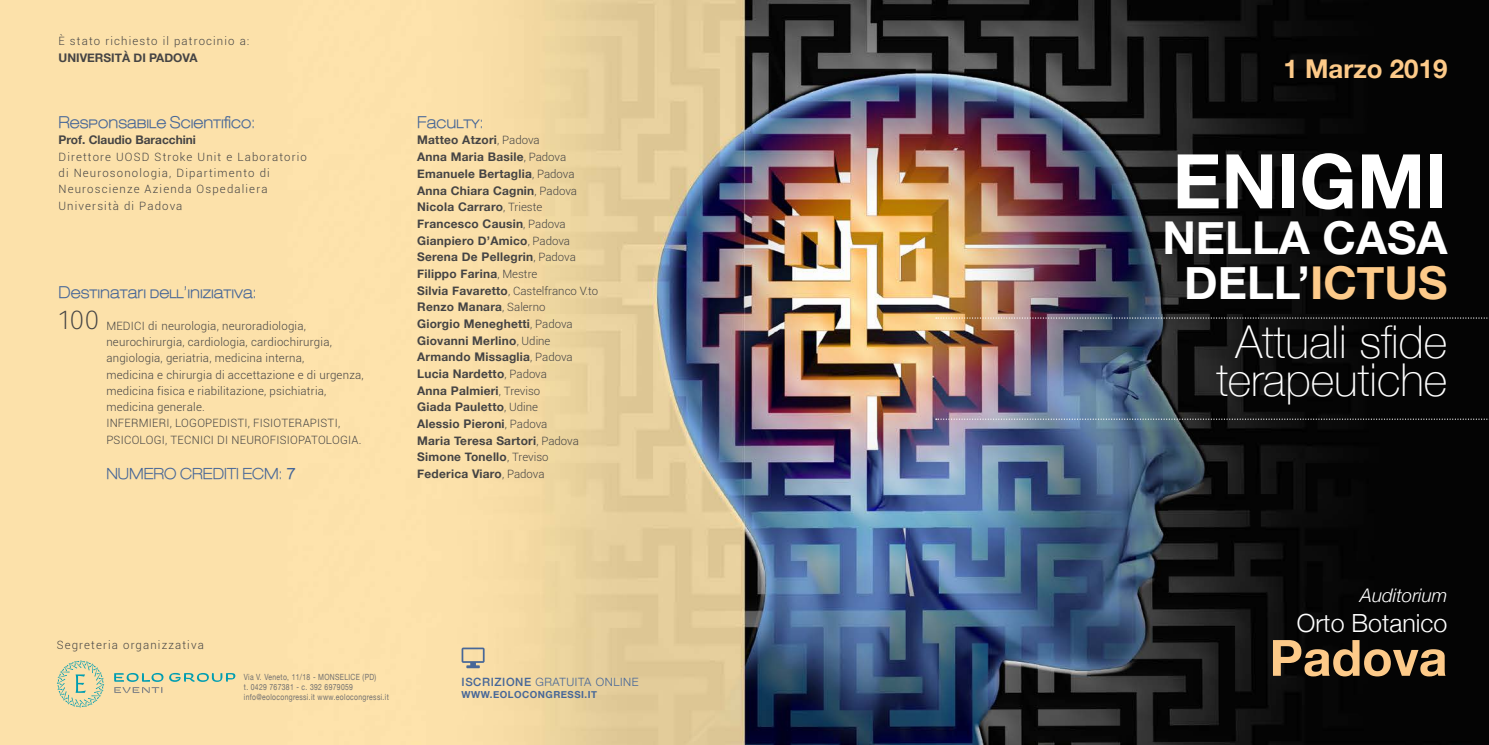
<style>
.page{position:relative;width:1489px;height:745px;background:#fff}
.page>*{position:absolute;margin:0;border:0;box-sizing:border-box;transform-origin:0 0}
.t1{font:700 75.38px "Helvetica Neue";color:#fff}
.t2{font:700 50px "Helvetica Neue";color:#fdca89}
.t3{font:100 45.25px/37.6px "Helvetica Neue";color:#fff;text-align:center}
.t4{font:700 45.25px/45.2px "Helvetica Neue";color:#fff;text-align:center}
.t5{font:200 27.38px "Fira Sans";color:#454444}
.t6{font:700 25.88px "Helvetica Neue";color:#fdca89}
.t7{font:300 25px "Helvetica Neue";color:#fff}
.t8{font:italic 300 18.75px "Helvetica Neue";color:#fff}
.t9{font:700 16.25px "Lowvetica";color:#476798}
.t10{font:700 15.25px "Lowvetica";color:#476798}
.t11{font:700 11.88px/16.6px "Helvetica Neue";letter-spacing:.02em;color:#454444}
.t12{font:700 11.88px "Helvetica Neue";color:#454444}
.t13{font:300 11.38px/16.2px "Roboto";letter-spacing:.02em;color:#454444}
.t14{font:300 11.38px/16.2px "Roboto";letter-spacing:.1em;color:#454444}
.t15{font:300 11.38px "Roboto";color:#454444}
.t16{font:300 11.38px "Helvetica Neue";letter-spacing:.05em;color:#476798}
.t17{font:700 9.75px "Helvetica Neue";letter-spacing:.05em;color:#476798}
.t18{font:8.5px/10.1px "Helvetica Neue";letter-spacing:.05em;color:#706f6f;scale:.8 1}
.s1{font-size:21px}
.s2{font-family:"Roboto";font-weight:300;font-size:11.38px}
.s3{font-family:"Helvetica Neue";font-weight:700;font-size:11.88px}
.s4{font-weight:500}
.s5{color:#fdca89}
</style>
<div class="page">
<img style="left:0;top:0;width:1488px;height:744px">
<svg style="left:461px;top:647px;width:23px;height:20px"></svg>
<svg style="left:57px;top:659px;width:47px;height:48px;background:#d7d7aa"></svg>
<svg style="left:169px;top:672px;width:66px;height:9px"></svg>
<svg style="left:114px;top:672px;width:49px;height:20px"></svg>
<svg style="left:935px;top:317px;width:554px;height:1px"></svg>
<svg style="left:935px;top:418px;width:554px;height:1px"></svg>
<p class="t14" style="left:59px;top:33px;width:192px">È stato richiesto il patrocinio a:</p>
<p class="t12" style="left:59px;top:48px;width:140px">UNIVERSITÀ DI PADOVA</p>
<h3 class="t9" style="left:58px;top:112px;width:198px">Responsabile Scientifico:</h3>
<p class="t12" style="left:58px;top:131px;width:139px">Prof. Claudio Baracchini</p>
<p class="t14" style="left:58px;top:148px;width:250px">Direttore UOSD Stroke Unit e Laboratorio di Neurosonologia, Dipartimento di Neuroscienze Azienda Ospedaliera Università di Padova</p>
<h3 class="t9" style="left:59px;top:282px;width:199px">Destinatari dell’iniziativa:</h3>
<h3 class="t5" style="left:58px;top:300px;width:43px">100</h3>
<p class="t13" style="left:106px;top:317px;width:259px">MEDICI di neurologia, neuroradiologia, neurochirurgia, cardiologia, cardiochirurgia, angiologia, geriatria, medicina interna,<br>medicina e chirurgia di accettazione e di urgenza, medicina fisica e riabilitazione, psichiatria, medicina generale.<br>INFERMIERI, LOGOPEDISTI, FISIOTERAPISTI, PSICOLOGI, TECNICI DI NEUROFISIOPATOLOGIA.</p>
<p class="t10" style="left:106px;top:464px;width:191px">NUMERO CREDITI ECM: <span class="s1">7</span></p>
<h3 class="t9" style="left:417px;top:112px;width:68px">Faculty:</h3>
<p class="t11" style="left:417px;top:132px;width:161px">Matteo Atzori<span class="s2">, Padova<br></span>Anna Maria Basile<span class="s2">, Padova<br></span>Emanuele Bertaglia<span class="s2">, Padova<br></span>Anna Chiara Cagnin<span class="s2">, Padova<br></span>Nicola Carraro<span class="s2">, Trieste<br></span>Francesco Causin<span class="s2">, Padova<br></span>Gianpiero D’Amico<span class="s2">, Padova<br></span>Serena De Pellegrin<span class="s2">, Padova<br></span>Filippo Farina<span class="s2">, Mestre</span></p>
<p class="t15" style="left:417px;top:282px;width:182px"><span class="s3">Silvia Favaretto</span>, Castelfranco V.to</p>
<p class="t11" style="left:417px;top:299px;width:163px">Renzo Manara<span class="s2">, Salerno<br></span>Giorgio Meneghetti<span class="s2">, Padova<br></span>Giovanni Merlino<span class="s2">, Udine<br></span>Armando Missaglia<span class="s2">, Padova<br></span>Lucia Nardetto<span class="s2">, Padova<br></span>Anna Palmieri<span class="s2">, Treviso<br></span>Giada Pauletto<span class="s2">, Udine<br></span>Alessio Pieroni<span class="s2">, Padova<br></span>Maria Teresa Sartori<span class="s2">, Padova<br></span>Simone Tonello<span class="s2">, Treviso<br></span>Federica Viaro<span class="s2">, Padova</span></p>
<p class="t14" style="left:57px;top:635px;width:149px">Segreteria organizzativa</p>
<p class="t18" style="left:244px;top:672px;width:183px">Via V. Veneto, 11/18 - MONSELICE (PD)<br>t. 0429 767381 - c. 392 6979059 info@eolocongressi.it www.eolocongressi.it</p>
<p class="t16" style="left:461px;top:672px;width:178px"><span class="s4">ISCRIZIONE</span> GRATUITA ONLINE</p>
<p class="t17" style="left:461px;top:686px;width:137px">WWW.EOLOCONGRESSI.IT</p>
<h3 class="t6" style="left:1283px;top:49px;width:165px">1 Marzo 2019</h3>
<h1 class="t1" style="left:1172px;top:122px;width:276px">ENIGMI</h1>
<h3 class="t4" style="left:1162px;top:216px;width:286px">NELLA CASA<br>DELL’<span class="s5">ICTUS</span></h3>
<h3 class="t3" style="left:1216px;top:321px;width:232px">Attuali sfide terapeutiche</h3>
<h3 class="t8" style="left:1360px;top:580px;width:89px">Auditorium</h3>
<h3 class="t7" style="left:1296px;top:602px;width:152px">Orto Botanico</h3>
<h2 class="t2" style="left:1269px;top:618px;width:179px">Padova</h2>
</div>
